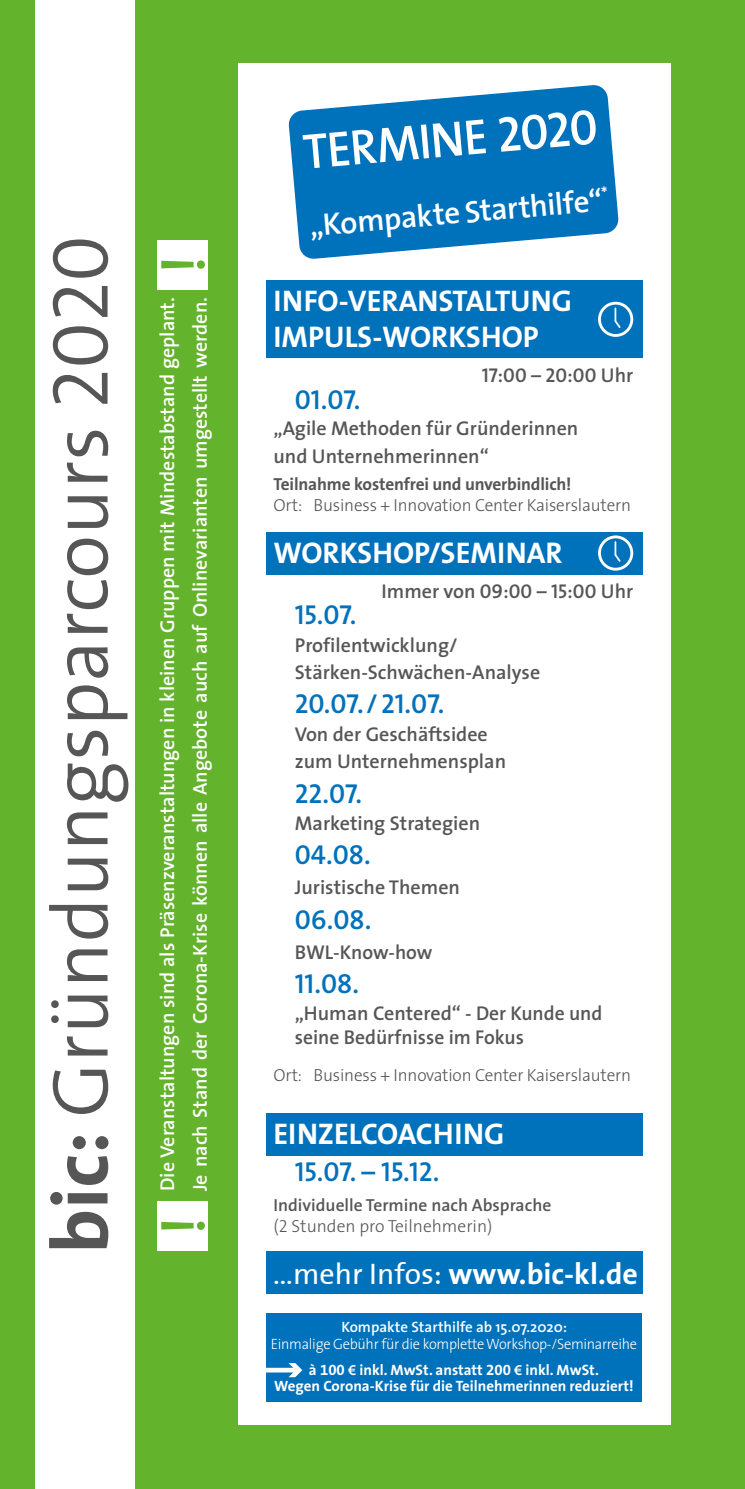
<style>
.page{position:relative;width:745px;height:1489px;background:#fff}
.page>*{position:absolute;margin:0;border:0;box-sizing:border-box;transform-origin:0 0}
.t1{font:300 80px "The Sans";color:#565656}
.t2{font:600 50px "The Sans";color:#fff}
.t3{font:600 31.25px "The Sans";color:#fff}
.t4{font:700 30px/36px "The Sans";color:#fff}
.t5{font:27.5px "The Sans Semi Bold Caps";color:#0071bb}
.t6{font:600 20px/27.5px "The Sans";color:#565656}
.t7{font:600 20px/32.5px "The Sans";color:#fff}
.t8{font:20px "The Sans Semi Bold Caps";color:#565656}
.t9{font:300 17.5px "The Sans";letter-spacing:-.01em;color:#565656}
.t10{font:600 17.5px/21px "The Sans";color:#565656}
.t11{font:700 17.5px "The Sans";letter-spacing:-.01em;color:#565656}
.t12{font:300 15px/25.5px "The Sans";letter-spacing:-.02em;color:#fff;text-align:center;scale:.96 1}
.t13{font:700 15px "The Sans";color:#fff}
.t14{font:600 15px "The Sans";color:#fff}
.s1{font-weight:700}
.s2{font-family:"The Sans Semi Light Caps";font-weight:400}
.s3{font-family:"The Sans Semi Bold Caps";font-weight:400}
.s4{font-family:"The Sans";font-weight:600}
.s5{font-weight:300}
.s6{font-family:"The Sans Light Caps";font-weight:400}
.s7{font-weight:400}
.s8{font-family:"The Sans Bold Expert";font-weight:400}
.s9{font-family:"Myriad Pro";font-weight:600}
</style>
<div class="page">
<div style="left:0;top:0;width:744px;height:1488px;background:#64b32c"></div>
<div style="left:35px;top:0;width:100px;height:1488px;background:#fff"></div>
<div style="left:237px;top:64px;width:433px;height:1360px;background:#fff"></div>
<svg style="left:288px;top:85px;width:330px;height:174px;fill:#0071bb"></svg>
<div style="left:266px;top:1250px;width:375px;height:43px;background:#0071bb"></div>
<div style="left:266px;top:1312px;width:375px;height:89px;background:#0071bb"></div>
<div style="left:266px;top:1113px;width:375px;height:42px;background:#0071bb"></div>
<div style="left:266px;top:531px;width:375px;height:43px;background:#0071bb"></div>
<svg style="left:598px;top:535px;width:34px;height:35px"></svg>
<div style="left:266px;top:280px;width:375px;height:78px;background:#0071bb"></div>
<svg style="left:598px;top:302px;width:34px;height:35px"></svg>
<div style="left:158px;top:1200px;width:50px;height:50px;background:#fff"></div>
<div style="left:158px;top:240px;width:50px;height:49px;background:#fff"></div>
<svg style="left:161px;top:1221px;width:44px;height:8px"></svg>
<svg style="left:161px;top:260px;width:44px;height:9px"></svg>
<svg style="left:266px;top:1363px;width:36px;height:13px"></svg>
<h1 class="t1" style="left:14px;top:1253px;width:1019px;rotate:-90deg"><span class="s1">bic:</span> Gründungsparcours <span class="s2">2020</span></h1>
<p class="t7" style="left:150px;top:1191px;width:895px;rotate:-90deg">Die Veranstaltungen sind als Präsenzveranstaltungen in kleinen Gruppen mit Mindestabstand geplant.<br>Je nach Stand der Corona-Krise können alle Angebote auch auf Onlinevarianten umgestellt werden.</p>
<h2 class="t2" style="left:299px;top:110px;width:297px;rotate:-5deg">TERMINE <span class="s3">2020</span></h2>
<h3 class="t3" style="left:307px;top:200px;width:301px;rotate:-5deg">„Kompakte Starthilfe“<sup>*</sup></h3>
<h3 class="t4" style="left:273px;top:282px;width:300px">INFO-VERANSTALTUNG<br>IMPULS-WORKSHOP</h3>
<h3 class="t5" style="left:294px;top:377px;width:67px">01.07.</h3>
<p class="t8" style="left:481px;top:359px;width:153px">17:00 – 20:00 <span class="s4">Uhr</span></p>
<p class="t6" style="left:273px;top:414px;width:306px">„Agile Methoden für Gründerinnen und Unternehmerinnen“</p>
<p class="t11" style="left:273px;top:469px;width:299px">Teilnahme kostenfrei und unverbindlich!</p>
<p class="t9" style="left:273px;top:490px;width:359px">Ort: Business + Innovation Center Kaiserslautern</p>
<h3 class="t4" style="left:273px;top:533px;width:290px">WORKSHOP/SEMINAR</h3>
<p class="t6" style="left:381px;top:577px;width:253px">Immer von <span class="s3">09:00 – 15:00</span> Uhr</p>
<h3 class="t5" style="left:294px;top:592px;width:63px">15.07.</h3>
<p class="t6" style="left:294px;top:630px;width:247px">Profilentwicklung/<br>Stärken-Schwächen-Analyse</p>
<h3 class="t5" style="left:294px;top:681px;width:151px">20.07./ 21.07.</h3>
<p class="t6" style="left:294px;top:719px;width:213px">Von der Geschäftsidee zum Unternehmensplan</p>
<h3 class="t5" style="left:294px;top:770px;width:69px">22.07.</h3>
<p class="t6" style="left:294px;top:809px;width:187px">Marketing Strategien</p>
<h3 class="t5" style="left:294px;top:832px;width:77px">04.08.</h3>
<p class="t6" style="left:294px;top:873px;width:167px">Juristische Themen</p>
<h3 class="t5" style="left:294px;top:896px;width:78px">06.08.</h3>
<p class="t6" style="left:294px;top:937px;width:139px">BWL-Know-how</p>
<h3 class="t5" style="left:294px;top:960px;width:66px">11.08.</h3>
<p class="t6" style="left:294px;top:1000px;width:309px;line-height:24px">„Human Centered“ - Der Kunde und seine Bedürfnisse im Fokus</p>
<p class="t9" style="left:273px;top:1060px;width:359px">Ort: Business + Innovation Center Kaiserslautern</p>
<h3 class="t4" style="left:273px;top:1115px;width:232px">EINZELCOACHING</h3>
<h3 class="t5" style="left:294px;top:1148px;width:146px">15.07. – 15.12.</h3>
<p class="t10" style="left:273px;top:1194px;width:279px">Individuelle Termine nach Absprache <span class="s5">(</span><span class="s6">2</span> <span class="s5">Stunden pro Teilnehmerin)</span></p>
<h3 class="t4" style="left:273px;top:1254px;width:366px"><span class="s7">…mehr Infos:</span> www.bic-kl.de</h3>
<p class="t14" style="left:341px;top:1314px;width:227px">Kompakte Starthilfe ab 15.07.2020:</p>
<p class="t12" style="left:270px;top:1330px;width:383px">Einmalige Gebühr für die komplette Workshop-/Seminarreihe <span class="s1">à</span> <span class="s8">100</span> <span class="s9">€</span> <span class="s1">inkl. MwSt. anstatt</span> <span class="s8">200</span> <span class="s9">€</span> <span class="s1">inkl. MwSt.</span></p>
<p class="t13" style="left:274px;top:1373px;width:361px">Wegen Corona-Krise für die Teilnehmerinnen reduziert!</p>
</div>
